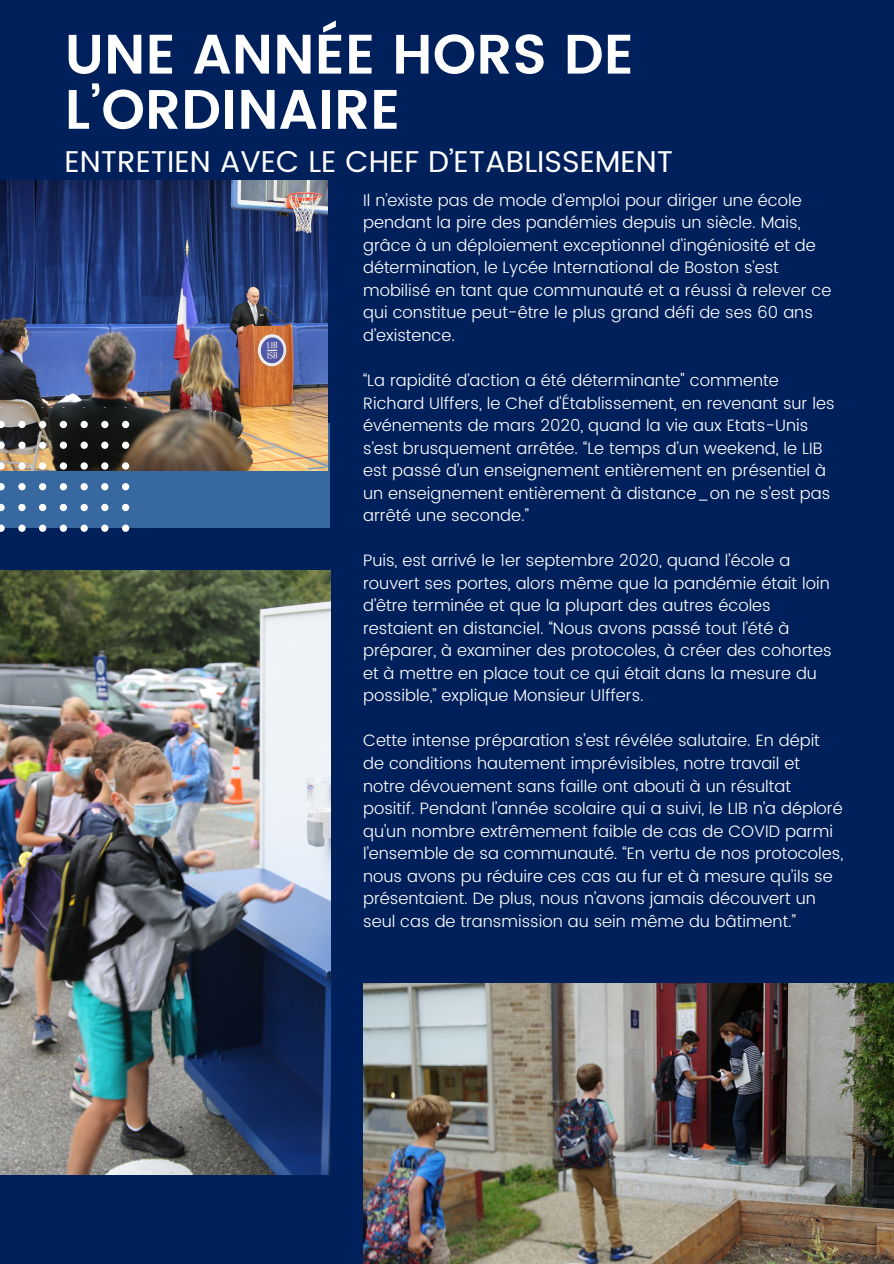
<style>
.page{position:relative;width:894px;height:1264px;background:#fff}
.page>*{position:absolute;margin:0;border:0;box-sizing:border-box;transform-origin:0 0}
.t1{font:600 55.5px/55.2px "Poppins";color:#fff}
.t2{font:30px "Poppins";color:#fff}
.t3{font:300 16.5px/22.5px "Poppins";color:#fff}
</style>
<div class="page">
<div style="left:0;top:0;width:893px;height:1263px;background:#00205b"></div>
<div style="left:0;top:423px;width:329px;height:105px;background:#3868a0"></div>
<img style="left:0;top:571px;width:330px;height:603px">
<img style="left:363px;top:983px;width:530px;height:280px">
<img style="left:0;top:181px;width:328px;height:289px">
<div style="left:122px;top:421px;width:7px;height:7px;background:#fff;border-radius:50%"></div>
<div style="left:122px;top:441px;width:7px;height:8px;background:#fff;border-radius:50%"></div>
<div style="left:122px;top:462px;width:7px;height:7px;background:#fff;border-radius:50%"></div>
<div style="left:122px;top:483px;width:7px;height:7px;background:#fff;border-radius:50%"></div>
<div style="left:122px;top:504px;width:7px;height:7px;background:#fff;border-radius:50%"></div>
<div style="left:122px;top:524px;width:7px;height:8px;background:#fff;border-radius:50%"></div>
<div style="left:101px;top:421px;width:7px;height:7px;background:#fff;border-radius:50%"></div>
<div style="left:101px;top:441px;width:7px;height:8px;background:#fff;border-radius:50%"></div>
<div style="left:101px;top:462px;width:7px;height:7px;background:#fff;border-radius:50%"></div>
<div style="left:101px;top:483px;width:7px;height:7px;background:#fff;border-radius:50%"></div>
<div style="left:101px;top:504px;width:7px;height:7px;background:#fff;border-radius:50%"></div>
<div style="left:101px;top:524px;width:7px;height:8px;background:#fff;border-radius:50%"></div>
<div style="left:80px;top:421px;width:8px;height:7px;background:#fff;border-radius:50%"></div>
<svg style="left:80px;top:441px;width:8px;height:8px"></svg>
<div style="left:80px;top:462px;width:8px;height:7px;background:#fff;border-radius:50%"></div>
<div style="left:80px;top:483px;width:8px;height:7px;background:#fff;border-radius:50%"></div>
<div style="left:80px;top:504px;width:8px;height:7px;background:#fff;border-radius:50%"></div>
<svg style="left:80px;top:524px;width:8px;height:8px"></svg>
<div style="left:60px;top:421px;width:7px;height:7px;background:#fff;border-radius:50%"></div>
<div style="left:60px;top:441px;width:7px;height:8px;background:#fff;border-radius:50%"></div>
<div style="left:60px;top:462px;width:7px;height:7px;background:#fff;border-radius:50%"></div>
<div style="left:60px;top:483px;width:7px;height:7px;background:#fff;border-radius:50%"></div>
<div style="left:60px;top:504px;width:7px;height:7px;background:#fff;border-radius:50%"></div>
<div style="left:60px;top:524px;width:7px;height:8px;background:#fff;border-radius:50%"></div>
<div style="left:39px;top:421px;width:7px;height:7px;background:#fff;border-radius:50%"></div>
<div style="left:39px;top:441px;width:7px;height:8px;background:#fff;border-radius:50%"></div>
<div style="left:39px;top:462px;width:7px;height:7px;background:#fff;border-radius:50%"></div>
<div style="left:39px;top:483px;width:7px;height:7px;background:#fff;border-radius:50%"></div>
<div style="left:39px;top:504px;width:7px;height:7px;background:#fff;border-radius:50%"></div>
<div style="left:39px;top:524px;width:7px;height:8px;background:#fff;border-radius:50%"></div>
<div style="left:18px;top:421px;width:8px;height:7px;background:#fff;border-radius:50%"></div>
<div style="left:18px;top:441px;width:8px;height:8px;background:#fff;border-radius:50%"></div>
<div style="left:18px;top:462px;width:8px;height:7px;background:#fff;border-radius:50%"></div>
<div style="left:18px;top:483px;width:8px;height:7px;background:#fff;border-radius:50%"></div>
<div style="left:18px;top:504px;width:8px;height:7px;background:#fff;border-radius:50%"></div>
<div style="left:18px;top:524px;width:8px;height:8px;background:#fff;border-radius:50%"></div>
<svg style="left:0;top:421px;width:5px;height:7px"></svg>
<svg style="left:0;top:441px;width:5px;height:8px"></svg>
<svg style="left:0;top:462px;width:5px;height:7px"></svg>
<svg style="left:0;top:483px;width:5px;height:7px"></svg>
<svg style="left:0;top:504px;width:5px;height:7px"></svg>
<svg style="left:0;top:524px;width:5px;height:8px"></svg>
<h1 class="t1" style="left:65px;top:27px;width:570px">UNE ANNÉE HORS DE<br>L’ORDINAIRE</h1>
<h2 class="t2" style="left:65px;top:144px;width:610px">ENTRETIEN AVEC LE CHEF D’ETABLISSEMENT</h2>
<p class="t3" style="left:363px;top:189px;width:469px">Il n’existe pas de mode d’emploi pour diriger une école pendant la pire des pandémies depuis un siècle. Mais, grâce à un déploiement exceptionnel d’ingéniosité et de détermination, le Lycée International de Boston s’est mobilisé en tant que communauté et a réussi à relever ce qui constitue peut-être le plus grand défi de ses 60 ans d’existence.</p>
<p class="t3" style="left:363px;top:369px;width:473px">“La rapidité d’action a été déterminante" commente Richard Ulffers, le Chef d'Établissement, en revenant sur les événements de mars 2020, quand la vie aux Etats-Unis s’est brusquement arrêtée. “Le temps d’un weekend, le LIB est passé d’un enseignement entièrement en présentiel à un enseignement entièrement à distance_on ne s’est pas arrêté une seconde.”</p>
<p class="t3" style="left:363px;top:549px;width:470px">Puis, est arrivé le 1er septembre 2020, quand l’école a rouvert ses portes, alors même que la pandémie était loin d’être terminée et que la plupart des autres écoles restaient en distanciel. “Nous avons passé tout l’été à préparer, à examiner des protocoles, à créer des cohortes et à mettre en place tout ce qui était dans la mesure du possible,” explique Monsieur Ulffers.</p>
<p class="t3" style="left:363px;top:729px;width:481px">Cette intense préparation s’est révélée salutaire. En dépit de conditions hautement imprévisibles, notre travail et notre dévouement sans faille ont abouti à un résultat positif. Pendant l’année scolaire qui a suivi, le LIB n’a déploré qu'un nombre extrêmement faible de cas de COVID parmi l’ensemble de sa communauté. “En vertu de nos protocoles, nous avons pu réduire ces cas au fur et à mesure qu’ils se présentaient. De plus, nous n’avons jamais découvert un seul cas de transmission au sein même du bâtiment.”</p>
</div>
